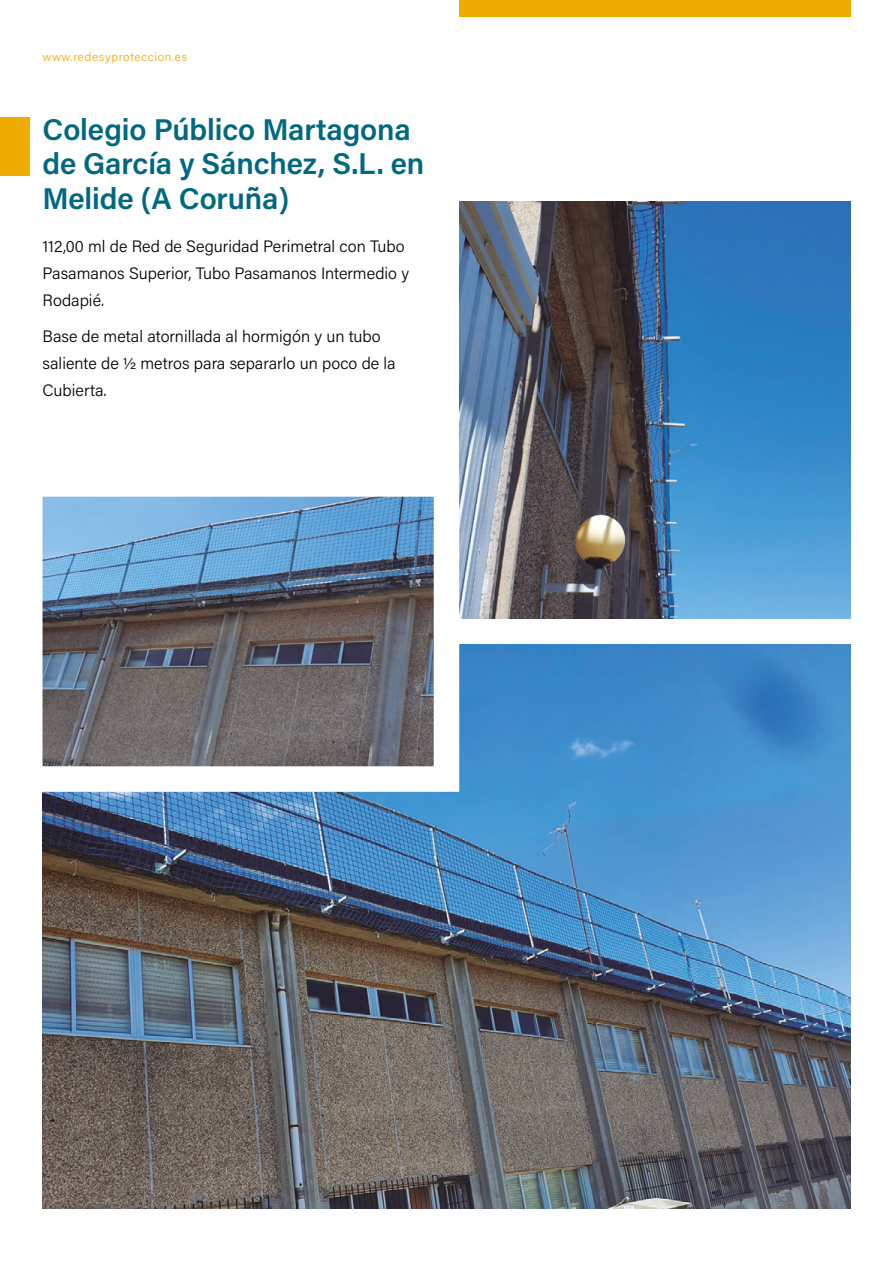
<style>
.page{position:relative;width:893px;height:1263px;background:#fff}
.page>*{position:absolute;margin:0;border:0;box-sizing:border-box;transform-origin:0 0}
.t1{font:30px/34.5px "Acumin Variable Concept";letter-spacing:.035em;color:#006880}
.t2{font:16.5px/27px "Acumin Variable Concept";letter-spacing:.01em;color:#000}
.t3{font:12px "Acumin Variable Concept";letter-spacing:.06em;color:#eeab00}
</style>
<div class="page">
<div style="left:0;top:118px;width:30px;height:58px;background:#eeab00"></div>
<div style="left:459px;top:0;width:391px;height:17px;background:#eeab00"></div>
<img style="left:43px;top:644px;width:807px;height:565px">
<img style="left:459px;top:201px;width:391px;height:418px">
<img style="left:42px;top:458px;width:430px;height:346px">
<p class="t3" style="left:43px;top:48px;width:146px">www.redesyproteccion.es</p>
<h1 class="t1" style="left:43px;top:111px;width:382px">Colegio Público Martagona de García y Sánchez, S.L. en<br>Melide (A Coruña)</h1>
<p class="t2" style="left:43px;top:232px;width:368px">112,00 ml de Red de Seguridad Perimetral con Tubo<br>Pasamanos Superior, Tubo Pasamanos Intermedio y<br>Rodapié.</p>
<p class="t2" style="left:43px;top:322px;width:355px">Base de metal atornillada al hormigón y un tubo saliente de ½ metros para separarlo un poco de la<br>Cubierta.</p>
</div>
